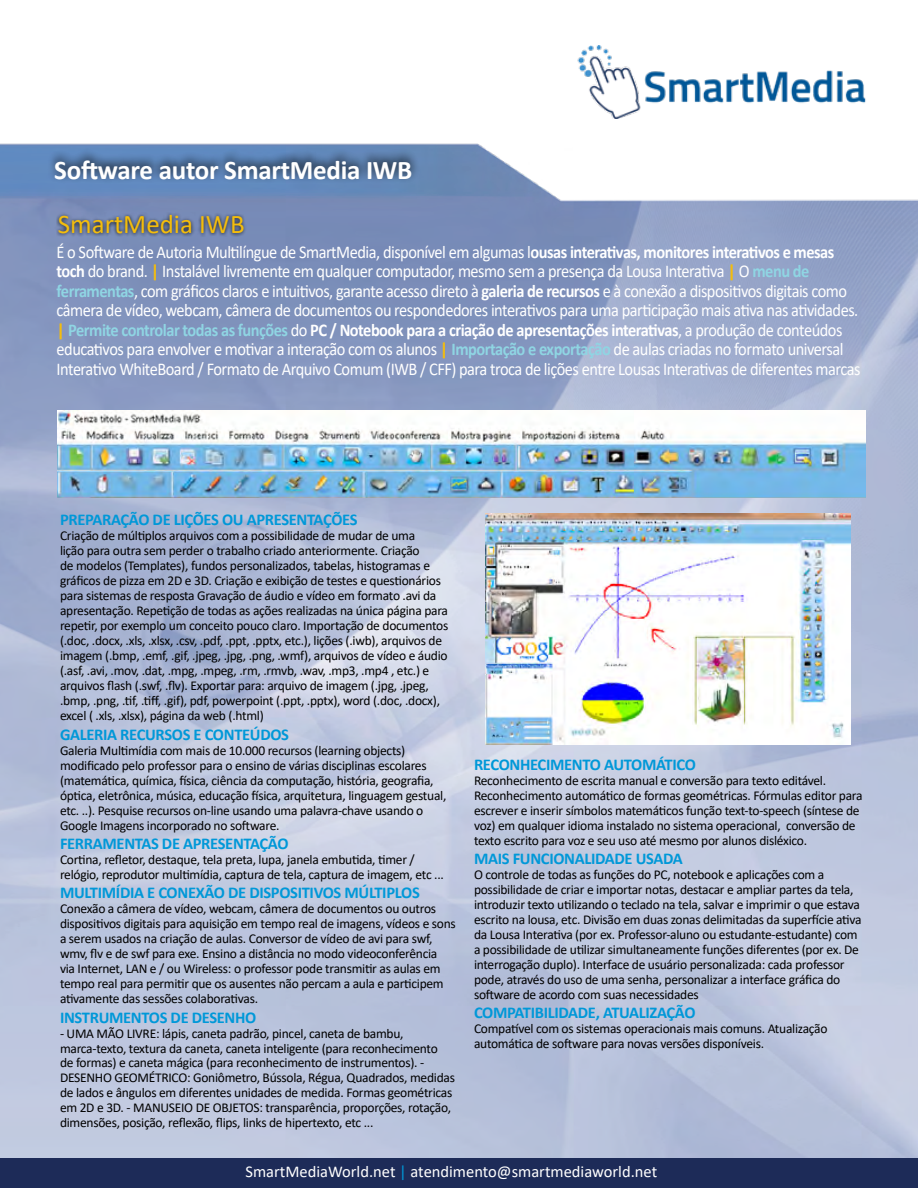
<style>
.page{position:relative;width:918px;height:1188px;background:#fff}
.page>*{position:absolute;margin:0;border:0;box-sizing:border-box;transform-origin:0 0}
.t1{font:700 27px "Calibri";letter-spacing:-.01em;color:#fff}
.t2{font:27px "Calibri";color:#f4bd0c}
.t3{font:18px/19.5px "Calibri";letter-spacing:-.03em;color:#fff;scale:.91 1}
.t4{font:700 16.5px "Calibri";letter-spacing:-.02em;color:#0098d8}
.t5{font:16.5px "Calibri";color:#fff}
.t6{font:13.5px/15px "Calibri";letter-spacing:-.02em;color:#000}
.s1{font-weight:700}
.s2{font-weight:700;color:#f4bd0c}
.s3{font-weight:700;color:#8fd5e3}
.s4{color:#0098d8}
</style>
<div class="page">
<div style="left:0;top:1158px;width:918px;height:30px;background:#1d2b58"></div>
<img style="left:577px;top:45px;width:289px;height:73px">
<img style="left:0;top:144px;width:918px;height:1014px">
<div style="left:54px;top:212px;width:193px;height:25px;background:#000;opacity:.75"></div>
<div style="left:46px;top:148px;width:375px;height:36px;background:#000;opacity:.75"></div>
<img style="left:486px;top:514px;width:365px;height:231px">
<img style="left:58px;top:411px;width:807px;height:87px">
<h1 class="t1" style="left:54px;top:151px;width:360px">Software autor SmartMedia IWB</h1>
<h1 class="t2" style="left:58px;top:206px;width:188px">SmartMedia IWB</h1>
<p class="t3" style="left:57px;top:241px;width:885px">É o Software de Autoria Multilíngue de SmartMedia, disponível em algumas l<span class="s1">ousas interativas, monitores interativos e mesas toch</span> do brand. <span class="s2">|</span> Instalável livremente em qualquer computador, mesmo sem a presença da Lousa Interativa <span class="s2">|</span> O <span class="s3">menu de ferramentas</span>, com gráficos claros e intuitivos, garante acesso direto à <span class="s1">galeria de recursos</span> e à conexão a dispositivos digitais como câmera de vídeo, webcam, câmera de documentos ou respondedores interativos para uma participação mais ativa nas atividades. <span class="s2">|</span> <span class="s3">Permite controlar todas as funções</span> do <span class="s1">PC / Notebook para a criação de apresentações interativas</span>, a produção de conteúdos educativos para envolver e motivar a interação com os alunos <span class="s2">|</span> <span class="s3">Importação e exportação</span> de aulas criadas no formato universal Interativo WhiteBoard / Formato de Arquivo Comum (IWB / CFF) para troca de lições entre Lousas Interativas de diferentes marcas</p>
<p class="t4" style="left:60px;top:508px;width:299px">PREPARAÇÃO DE LIÇÕES OU APRESENTAÇÕES</p>
<p class="t6" style="left:60px;top:528px;width:390px">Criação de múltiplos arquivos com a possibilidade de mudar de uma<br>lição para outra sem perder o trabalho criado anteriormente. Criação<br>de modelos (Templates), fundos personalizados, tabelas, histogramas e gráficos de pizza em 2D e 3D. Criação e exibição de testes e questionários para sistemas de resposta Gravação de áudio e vídeo em formato .avi da apresentação. Repetição de todas as ações realizadas na única página para repetir, por exemplo um conceito pouco claro. Importação de documentos (.doc, .docx, .xls, .xlsx, .csv, .pdf, .ppt, .pptx, etc.), lições (.iwb), arquivos de imagem (.bmp, .emf, .gif, .jpeg, .jpg, .png, .wmf), arquivos de vídeo e áudio (.asf, .avi, .mov, .dat, .mpg, .mpeg, .rm, .rmvb, .wav, .mp3, .mp4 , etc.) e arquivos flash (.swf, .flv). Exportar para: arquivo de imagem (.jpg, .jpeg, .bmp, .png, .tif, .tiff, .gif), pdf, powerpoint (.ppt, .pptx), word (.doc, .docx), excel ( .xls, .xlsx), página da web (.html)</p>
<p class="t4" style="left:60px;top:723px;width:231px">GALERIA RECURSOS E CONTEÚDOS</p>
<p class="t6" style="left:60px;top:742px;width:388px">Galeria Multimídia com mais de 10.000 recursos (learning objects) modificado pelo professor para o ensino de várias disciplinas escolares (matemática, química, física, ciência da computação, história, geografia, óptica, eletrônica, música, educação física, arquitetura, linguagem gestual, etc. ..). Pesquise recursos on-line usando uma palavra-chave usando o Google Imagens incorporado no software.</p>
<p class="t4" style="left:60px;top:832px;width:230px">FERRAMENTAS DE APRESENTAÇÃO</p>
<p class="t6" style="left:60px;top:852px;width:385px">Cortina, refletor, destaque, tela preta, lupa, janela embutida, timer / relógio, reprodutor multimídia, captura de tela, captura de imagem, etc ...</p>
<p class="t4" style="left:60px;top:881px;width:361px">MULTIMÍDIA E CONEXÃO DE DISPOSITIVOS MÚLTIPLOS</p>
<p class="t6" style="left:60px;top:901px;width:397px">Conexão a câmera de vídeo, webcam, câmera de documentos ou outros dispositivos digitais para aquisição em tempo real de imagens, vídeos e sons a serem usados na criação de aulas. Conversor de vídeo de avi para swf, wmv, flv e de swf para exe. Ensino a distância no modo videoconferência via Internet, LAN e / ou Wireless: o professor pode transmitir as aulas em tempo real para permitir que os ausentes não percam a aula e participem ativamente das sessões colaborativas.</p>
<p class="t4" style="left:60px;top:1005px;width:198px">INSTRUMENTOS DE DESENHO</p>
<p class="t6" style="left:60px;top:1025px;width:396px">- UMA MÃO LIVRE: lápis, caneta padrão, pincel, caneta de bambu, marca-texto, textura da caneta, caneta inteligente (para reconhecimento<br>de formas) e caneta mágica (para reconhecimento de instrumentos). - DESENHO GEOMÉTRICO: Goniômetro, Bússola, Régua, Quadrados, medidas de lados e ângulos em diferentes unidades de medida. Formas geométricas em 2D e 3D. - MANUSEIO DE OBJETOS: transparência, proporções, rotação, dimensões, posição, reflexão, flips, links de hipertexto, etc ...</p>
<p class="t4" style="left:474px;top:753px;width:223px">RECONHECIMENTO AUTOMÁTICO</p>
<p class="t6" style="left:474px;top:773px;width:390px">Reconhecimento de escrita manual e conversão para texto editável.<br>Reconhecimento automático de formas geométricas. Fórmulas editor para escrever e inserir símbolos matemáticos função text-to-speech (síntese de voz) em qualquer idioma instalado no sistema operacional, conversão de texto escrito para voz e seu uso até mesmo por alunos disléxico.</p>
<p class="t4" style="left:474px;top:847px;width:210px">MAIS FUNCIONALIDADE USADA</p>
<p class="t6" style="left:474px;top:867px;width:389px">O controle de todas as funções do PC, notebook e aplicações com a possibilidade de criar e importar notas, destacar e ampliar partes da tela, introduzir texto utilizando o teclado na tela, salvar e imprimir o que estava escrito na lousa, etc. Divisão em duas zonas delimitadas da superfície ativa da Lousa Interativa (por ex. Professor-aluno ou estudante-estudante) com a possibilidade de utilizar simultaneamente funções diferentes (por ex. De interrogação duplo). Interface de usuário personalizada: cada professor pode, através do uso de uma senha, personalizar a interface gráfica do software de acordo com suas necessidades</p>
<p class="t4" style="left:474px;top:1001px;width:223px">COMPATIBILIDADE, ATUALIZAÇÃO</p>
<p class="t6" style="left:474px;top:1021px;width:355px">Compatível com os sistemas operacionais mais comuns. Atualização automática de software para novas versões disponíveis.</p>
<p class="t5" style="left:246px;top:1161px;width:413px">SmartMediaWorld.net <span class="s4">|</span> atendimento@smartmediaworld.net</p>
</div>
